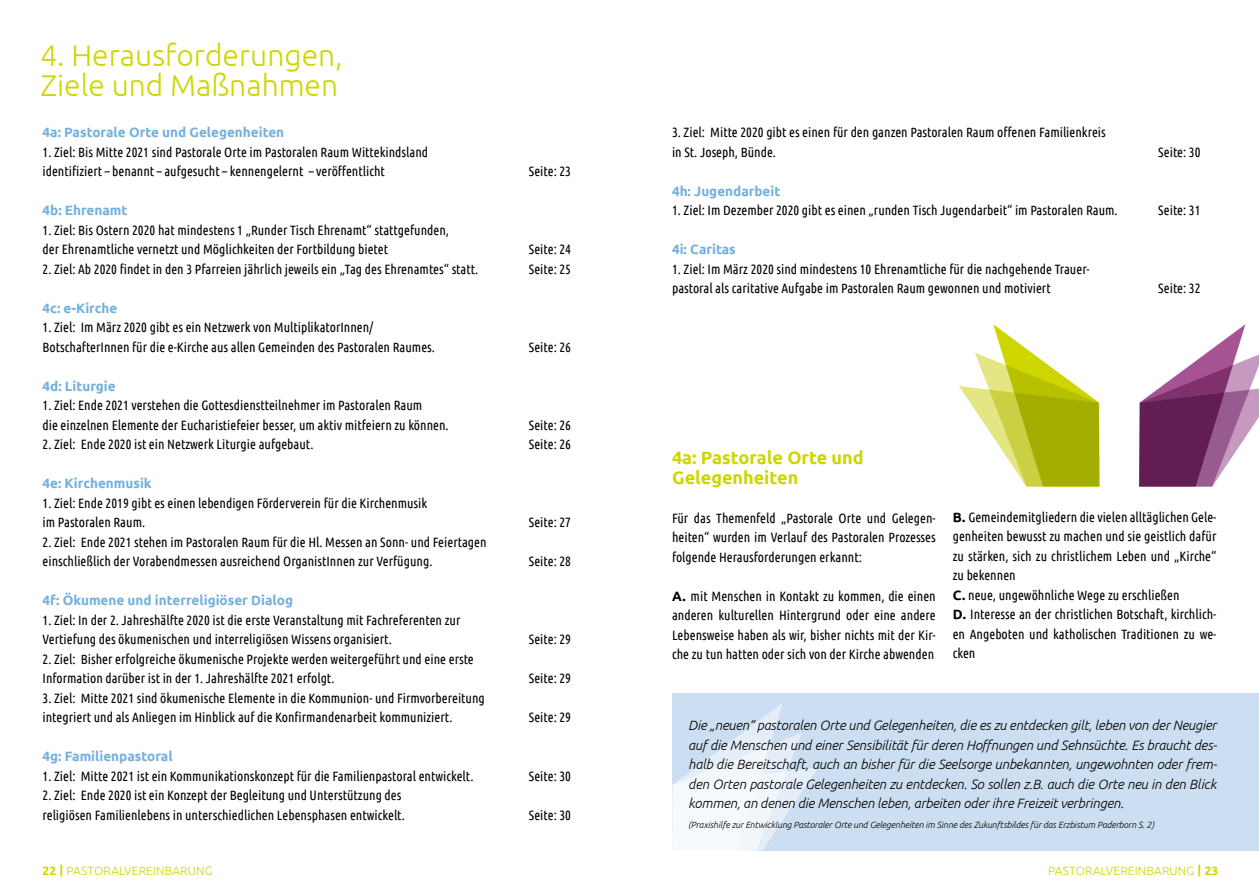
<style>
.page{position:relative;width:1259px;height:893px;background:#fff}
.page>*{position:absolute;margin:0;border:0;box-sizing:border-box;transform-origin:0 0}
.t1{font:300 30px/30px "Ubuntu";color:#ced600}
.t2{font:700 18px/19.5px "Ubuntu";color:#ced600}
.t3{font:13.5px/19.5px "Ubuntu Condensed";color:#000}
.t4{font:italic 300 13.5px/19.5px "Ubuntu";letter-spacing:-.01em;color:#000;text-align:justify}
.t5{font:700 13.5px "Ubuntu";color:#73b1dd}
.t6{font:300 12px "Ubuntu";letter-spacing:.01em;color:#ced600}
.t7{font:italic 300 9px "Ubuntu";letter-spacing:-.01em;color:#000}
.s1{font-family:"Ubuntu";font-weight:700}
.s2{font-weight:700}
</style>
<div class="page">
<div style="left:672px;top:693px;width:587px;height:157px;background:#ccdff2"></div>
<svg style="left:672px;top:704px;width:146px;height:147px"></svg>
<svg style="left:1139px;top:324px;width:120px;height:163px"></svg>
<svg style="left:959px;top:324px;width:140px;height:163px"></svg>
<h1 class="t1" style="left:40px;top:39px;width:304px">4. Herausforderungen,<br>Ziele und Maßnahmen</h1>
<p class="t5" style="left:43px;top:124px;width:243px">4a: Pastorale Orte und Gelegenheiten</p>
<p class="t3" style="left:43px;top:142px;width:387px">1. Ziel: Bis Mitte 2021 sind Pastorale Orte im Pastoralen Raum Wittekindsland identifiziert – benannt – aufgesucht – kennengelernt – veröffentlicht</p>
<p class="t5" style="left:43px;top:202px;width:87px">4b: Ehrenamt</p>
<p class="t3" style="left:43px;top:220px;width:408px">1. Ziel: Bis Ostern 2020 hat mindestens 1 „Runder Tisch Ehrenamt“ stattgefunden, der Ehrenamtliche vernetzt und Möglichkeiten der Fortbildung bietet</p>
<p class="t3" style="left:529px;top:161px;width:44px">Seite: 23</p>
<p class="t3" style="left:529px;top:239px;width:44px">Seite: 24</p>
<p class="t3" style="left:43px;top:259px;width:437px">2. Ziel: Ab 2020 findet in den 3 Pfarreien jährlich jeweils ein „Tag des Ehrenamtes“ statt.</p>
<p class="t3" style="left:529px;top:259px;width:44px">Seite: 25</p>
<p class="t5" style="left:43px;top:300px;width:76px">4c: e-Kirche</p>
<p class="t3" style="left:43px;top:317px;width:394px">1. Ziel: Im März 2020 gibt es ein Netzwerk von MultiplikatorInnen/<br>BotschafterInnen für die e-Kirche aus allen Gemeinden des Pastoralen Raumes.</p>
<p class="t3" style="left:529px;top:337px;width:44px">Seite: 26</p>
<p class="t5" style="left:43px;top:378px;width:75px">4d: Liturgie</p>
<p class="t3" style="left:43px;top:395px;width:408px">1. Ziel: Ende 2021 verstehen die Gottesdienstteilnehmer im Pastoralen Raum<br>die einzelnen Elemente der Eucharistiefeier besser, um aktiv mitfeiern zu können.</p>
<p class="t3" style="left:529px;top:415px;width:44px">Seite: 26</p>
<p class="t3" style="left:43px;top:434px;width:272px">2. Ziel: Ende 2020 ist ein Netzwerk Liturgie aufgebaut.</p>
<p class="t3" style="left:529px;top:434px;width:44px">Seite: 26</p>
<p class="t5" style="left:43px;top:475px;width:111px">4e: Kirchenmusik</p>
<p class="t3" style="left:43px;top:493px;width:386px">1. Ziel: Ende 2019 gibt es einen lebendigen Förderverein für die Kirchenmusik im Pastoralen Raum.</p>
<p class="t3" style="left:529px;top:512px;width:44px">Seite: 27</p>
<p class="t3" style="left:43px;top:532px;width:445px">2. Ziel: Ende 2021 stehen im Pastoralen Raum für die Hl. Messen an Sonn- und Feiertagen einschließlich der Vorabendmessen ausreichend OrganistInnen zur Verfügung.</p>
<p class="t5" style="left:43px;top:592px;width:252px">4f: Ökumene und interreligiöser Dialog</p>
<p class="t3" style="left:43px;top:610px;width:419px">1. Ziel: In der 2. Jahreshälfte 2020 ist die erste Veranstaltung mit Fachreferenten zur<br>Vertiefung des ökumenischen und interreligiösen Wissens organisiert.</p>
<p class="t3" style="left:43px;top:649px;width:433px">2. Ziel: Bisher erfolgreiche ökumenische Projekte werden weitergeführt und eine erste<br>Information darüber ist in der 1. Jahreshälfte 2021 erfolgt.</p>
<p class="t3" style="left:43px;top:688px;width:444px">3. Ziel: Mitte 2021 sind ökumenische Elemente in die Kommunion- und Firmvorbereitung integriert und als Anliegen im Hinblick auf die Konfirmandenarbeit kommuniziert.</p>
<p class="t3" style="left:529px;top:551px;width:44px">Seite: 28</p>
<p class="t3" style="left:529px;top:629px;width:44px">Seite: 29</p>
<p class="t3" style="left:529px;top:668px;width:44px">Seite: 29</p>
<p class="t3" style="left:529px;top:707px;width:44px">Seite: 29</p>
<p class="t5" style="left:43px;top:748px;width:132px">4g: Familienpastoral</p>
<p class="t3" style="left:43px;top:766px;width:432px">1. Ziel: Mitte 2021 ist ein Kommunikationskonzept für die Familienpastoral entwickelt.</p>
<p class="t3" style="left:529px;top:766px;width:44px">Seite: 30</p>
<p class="t3" style="left:43px;top:785px;width:364px">2. Ziel: Ende 2020 ist ein Konzept der Begleitung und Unterstützung des religiösen Familienlebens in unterschiedlichen Lebensphasen entwickelt.</p>
<p class="t3" style="left:529px;top:805px;width:44px">Seite: 30</p>
<p class="t3" style="left:672px;top:122px;width:435px">3. Ziel: Mitte 2020 gibt es einen für den ganzen Pastoralen Raum offenen Familienkreis in St. Joseph, Bünde.</p>
<p class="t3" style="left:1158px;top:142px;width:44px">Seite: 30</p>
<p class="t5" style="left:672px;top:183px;width:110px">4h: Jugendarbeit</p>
<p class="t3" style="left:672px;top:200px;width:447px">1. Ziel: Im Dezember 2020 gibt es einen „runden Tisch Jugendarbeit“ im Pastoralen Raum.</p>
<p class="t3" style="left:1158px;top:200px;width:44px">Seite: 31</p>
<p class="t5" style="left:672px;top:241px;width:65px">4i: Caritas</p>
<p class="t3" style="left:672px;top:259px;width:419px">1. Ziel: Im März 2020 sind mindestens 10 Ehrenamtliche für die nachgehende Trauer&shy;pastoral als caritative Aufgabe im Pastoralen Raum gewonnen und motiviert</p>
<p class="t3" style="left:1158px;top:278px;width:44px">Seite: 32</p>
<h2 class="t2" style="left:672px;top:448px;width:193px">4a: Pastorale Orte und<br>Gelegenheiten</h2>
<p class="t3" style="left:672px;top:508px;width:265px;text-align:justify">Für das Themenfeld „Pastorale Orte und Gelegen&shy;heiten“ wurden im Verlauf des Pastoralen Prozesses folgende Herausforderungen erkannt:</p>
<p class="t3" style="left:672px;top:586px;width:265px;text-align:justify"><span class="s1">A.</span> mit Menschen in Kontakt zu kommen, die einen anderen kulturellen Hintergrund oder eine andere Lebensweise haben als wir, bisher nichts mit der Kir&shy;che zu tun hatten oder sich von der Kirche abwenden</p>
<p class="t3" style="left:952px;top:507px;width:265px"><span class="s1">B.</span> Gemeindemitgliedern die vielen alltäglichen Gele&shy;genheiten bewusst zu machen und sie geistlich dafür zu stärken, sich zu christlichem Leben und „Kirche“ zu bekennen<br><span class="s1">C.</span> neue, ungewöhnliche Wege zu erschließen<br><span class="s1">D.</span> Interesse an der christlichen Botschaft, kirchlich&shy;en Angeboten und katholischen Traditionen zu we&shy;cken</p>
<p class="t4" style="left:688px;top:715px;width:530px">Die „neuen“ pastoralen Orte und Gelegenheiten, die es zu entdecken gilt, leben von der Neugier auf die Menschen und einer Sensibilität für deren Hoffnungen und Sehnsüchte. Es braucht des&shy;halb die Bereitschaft, auch an bisher für die Seelsorge unbekannten, ungewohnten oder frem&shy;den Orten pastorale Gelegenheiten zu entdecken. So sollen z.B. auch die Orte neu in den Blick kommen, an denen die Menschen leben, arbeiten oder ihre Freizeit verbringen.</p>
<p class="t7" style="left:688px;top:819px;width:467px">(Praxishilfe zur Entwicklung Pastoraler Orte und Gelegenheiten im Sinne des Zukunftsbildes für das Erzbistum Paderborn S. 2)</p>
<p class="t6" style="left:43px;top:863px;width:172px"><span class="s2">22 |</span> PASTORALVEREINBARUNG</p>
<p class="t6" style="left:1048px;top:863px;width:172px">PASTORALVEREINBARUNG <span class="s2">| 23</span></p>
</div>
